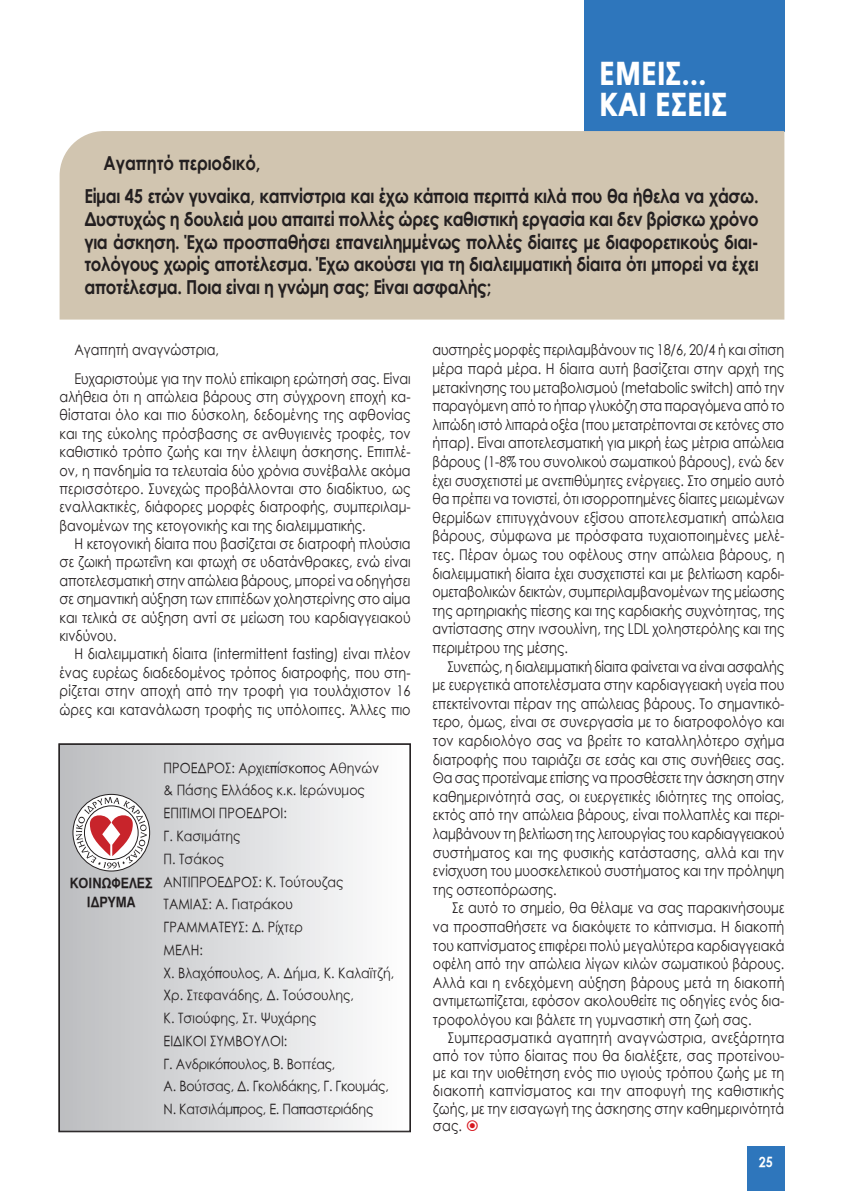
<style>
.page{position:relative;width:844px;height:1191px;background:#fff}
.page>*{position:absolute;margin:0;border:0;box-sizing:border-box;transform-origin:0 0}
.t1{font:900 33.25px/31.5px "PF Catalog";color:#fff;scale:.8 1}
.KEIMENO{font:700 19.25px/22.8px "Century Gothic";letter-spacing:-.02em;color:#231f20;text-align:justify;scale:.86 1}
.KEIMENO-2{font:14.88px/18.6px "Century Gothic";color:#231f20;text-align:justify;scale:.86 1}
.t2{font:14px/22.8px "SK Century Gothic Pol Uni W";color:#231f20;scale:.9 1}
.t3{font:14px "SK Century Gothic Pol Uni W";letter-spacing:-.02em;color:#231f20;scale:.9 1}
.t4{font:14px/19.2px "SK Swiss Pol Uni W Bold";color:#231f20;text-align:center;scale:.9 1}
.t5{font:14px "SK Century Gothic Pol Uni W Bold";color:#fff;scale:.9 1}
</style>
<div class="page">
<div style="left:747px;top:1146px;width:37px;height:45px;background:#2e76bc"></div>
<svg style="left:59px;top:743px;width:351px;height:389px"></svg>
<div style="left:59px;top:744px;width:351px;height:387px;border:1px solid #231f20"></div>
<svg style="left:73px;top:794px;width:77px;height:77px"></svg>
<div style="left:584px;top:0;width:200px;height:131px;background:#2e76bc"></div>
<div style="left:60px;top:131px;width:724px;height:188px;background:#d1c5b0"></div>
<p class="t1" style="left:599px;top:57px;width:161px">ΕΜΕΙΣ...<br>ΚΑΙ ΕΣΕΙΣ</p>
<p class="KEIMENO" style="left:104px;top:151px;width:184px">Αγαπητό περιοδικό,</p>
<p class="KEIMENO" style="left:84px;top:184px;width:785px">Είμαι 45 ετών γυναίκα, καπνίστρια και έχω κάποια περιττά κιλά που θα ήθελα να χάσω.<br>Δυστυχώς η δουλειά μου απαιτεί πολλές ώρες καθιστική εργασία και δεν βρίσκω χρόνο για άσκηση. Έχω προσπαθήσει επανειλημμένως πολλές δίαιτες με διαφορετικούς διαι&shy;τολόγους χωρίς αποτέλεσμα. Έχω ακούσει για τη διαλειμματική δίαιτα ότι μπορεί να έχει αποτέλεσμα. Ποια είναι η γνώμη σας; Είναι ασφαλής;</p>
<p class="KEIMENO-2" style="left:74px;top:340px;width:169px">Αγαπητή αναγνώστρια,</p>
<p class="KEIMENO-2" style="left:60px;top:369px;width:409px;text-indent:15px">Ευχαριστούμε για την πολύ επίκαιρη ερώτησή σας. Είναι αλήθεια ότι η απώλεια βάρους στη σύγχρονη εποχή κα&shy;θίσταται όλο και πιο δύσκολη, δεδομένης της αφθονίας και της εύκολης πρόσβασης σε ανθυγιεινές τροφές, τον καθιστικό τρόπο ζωής και την έλλειψη άσκησης. Επιπλέ&shy;ον, η πανδημία τα τελευταία δύο χρόνια συνέβαλλε ακόμα περισσότερο. Συνεχώς προβάλλονται στο διαδίκτυο, ως εναλλακτικές, διάφορες μορφές διατροφής, συμπεριλαμ&shy;βανομένων της κετογονικής και της διαλειμματικής.</p>
<p class="KEIMENO-2" style="left:60px;top:534px;width:409px;text-indent:15px">Η κετογονική δίαιτα που βασίζεται σε διατροφή πλούσια σε ζωική πρωτεΐνη και φτωχή σε υδατάνθρακες, ενώ είναι αποτελεσματική στην απώλεια βάρους, μπορεί να οδηγήσει σε σημαντική αύξηση των επιπέδων χοληστερίνης στο αίμα και τελικά σε αύξηση αντί σε μείωση του καρδιαγγειακού κινδύνου.</p>
<p class="KEIMENO-2" style="left:60px;top:644px;width:409px;text-indent:15px">Η διαλειμματική δίαιτα (intermittent fasting) είναι πλέον ένας ευρέως διαδεδομένος τρόπος διατροφής, που στη&shy;ρίζεται στην αποχή από την τροφή για τουλάχιστον 16 ώρες και κατανάλωση τροφής τις υπόλοιπες. Άλλες πιο</p>
<p class="t4" style="left:70px;top:872px;width:93px">ΚΟΙΝΩΦΕΛΕΣ<br>ΙΔΡΥΜΑ</p>
<p class="t2" style="left:163px;top:756px;width:241px">ΠΡΟΕΔΡΟΣ: Αρχιεπίσκοπος Αθηνών</p>
<p class="t2" style="left:163px;top:779px;width:225px">&amp; Πάσης Ελλάδος κ.κ. Ιερώνυμος</p>
<p class="t2" style="left:163px;top:802px;width:138px">ΕΠΙΤΙΜΟΙ ΠΡΟΕΔΡΟΙ:</p>
<p class="t2" style="left:163px;top:824px;width:87px">Γ. Κασιμάτης</p>
<p class="t2" style="left:163px;top:847px;width:69px">Π. Τσάκος</p>
<p class="t2" style="left:163px;top:870px;width:201px">ΑΝΤΙΠΡΟΕΔΡΟΣ: Κ. Τούτουζας</p>
<p class="t2" style="left:163px;top:893px;width:145px">ΤΑΜΙΑΣ: Α. Γιατράκου</p>
<p class="t2" style="left:163px;top:915px;width:156px">ΓΡΑΜΜΑΤΕΥΣ: Δ. Ρίχτερ</p>
<p class="t2" style="left:163px;top:938px;width:45px">ΜΕΛΗ:</p>
<p class="t2" style="left:163px;top:961px;width:258px">Χ. Βλαχόπουλος, Α. Δήμα, Κ. Καλαϊτζή,<br>Χρ. Στεφανάδης, Δ. Τούσουλης,</p>
<p class="t2" style="left:163px;top:1006px;width:171px">Κ. Τσιούφης, Στ. Ψυχάρης</p>
<p class="t2" style="left:163px;top:1029px;width:139px">ΕΙΔΙΚΟΙ ΣΥΜΒΟΥΛΟΙ:</p>
<p class="t3" style="left:163px;top:1055px;width:192px">Γ. Ανδρικόπουλος, Β. Βοττέας,</p>
<p class="t3" style="left:163px;top:1078px;width:252px">Α. Βούτσας, Δ. Γκολιδάκης, Γ. Γκουμάς,</p>
<p class="t3" style="left:163px;top:1101px;width:234px">Ν. Κατσιλάμπρος, Ε. Παπαστεριάδης</p>
<p class="KEIMENO-2" style="left:432px;top:340px;width:410px">αυστηρές μορφές περιλαμβάνουν τις 18/6, 20/4 ή και σίτιση μέρα παρά μέρα. Η δίαιτα αυτή βασίζεται στην αρχή της μετακίνησης του μεταβολισμού (metabolic switch) από την παραγόμενη από το ήπαρ γλυκόζη στα παραγόμενα από το λιπώδη ιστό λιπαρά οξέα (που μετατρέπονται σε κετόνες στο ήπαρ). Είναι αποτελεσματική για μικρή έως μέτρια απώλεια βάρους (1-8% του συνολικού σωματικού βάρους), ενώ δεν έχει συσχετιστεί με ανεπιθύμητες ενέργειες. Στο σημείο αυτό θα πρέπει να τονιστεί, ότι ισορροπημένες δίαιτες μειωμένων θερμίδων επιτυγχάνουν εξίσου αποτελεσματική απώλεια βάρους, σύμφωνα με πρόσφατα τυχαιοποιημένες μελέ&shy;τες. Πέραν όμως του οφέλους στην απώλεια βάρους, η διαλειμματική δίαιτα έχει συσχετιστεί και με βελτίωση καρδι&shy;ομεταβολικών δεικτών, συμπεριλαμβανομένων της μείωσης της αρτηριακής πίεσης και της καρδιακής συχνότητας, της αντίστασης στην ινσουλίνη, της LDL χοληστερόλης και της περιμέτρου της μέσης.</p>
<p class="KEIMENO-2" style="left:432px;top:656px;width:411px;text-indent:15px">Συνεπώς, η διαλειμματική δίαιτα φαίνεται να είναι ασφαλής με ευεργετικά αποτελέσματα στην καρδιαγγειακή υγεία που επεκτείνονται πέραν της απώλειας βάρους. Το σημαντικό&shy;τερο, όμως, είναι σε συνεργασία με το διατροφολόγο και τον καρδιολόγο σας να βρείτε το καταλληλότερο σχήμα διατροφής που ταιριάζει σε εσάς και στις συνήθειες σας.<br>Θα σας προτείναμε επίσης να προσθέσετε την άσκηση στην καθημερινότητά σας, οι ευεργετικές ιδιότητες της οποίας, εκτός από την απώλεια βάρους, είναι πολλαπλές και περι&shy;λαμβάνουν τη βελτίωση της λειτουργίας του καρδιαγγειακού συστήματος και της φυσικής κατάστασης, αλλά και την ενίσχυση του μυοσκελετικού συστήματος και την πρόληψη της οστεοπόρωσης.</p>
<p class="KEIMENO-2" style="left:433px;top:898px;width:410px;text-indent:19px">Σε αυτό το σημείο, θα θέλαμε να σας παρακινήσουμε να προσπαθήσετε να διακόψετε το κάπνισμα. Η διακοπή του καπνίσματος επιφέρει πολύ μεγαλύτερα καρδιαγγειακά οφέλη από την απώλεια λίγων κιλών σωματικού βάρους.<br>Αλλά και η ενδεχόμενη αύξηση βάρους μετά τη διακοπή αντιμετωπίζεται, εφόσον ακολουθείτε τις οδηγίες ενός δια&shy;τροφολόγου και βάλετε τη γυμναστική στη ζωή σας.</p>
<p class="KEIMENO-2" style="left:433px;top:1028px;width:410px;line-height:17.7px;text-indent:15px">Συμπερασματικά αγαπητή αναγνώστρια, ανεξάρτητα από τον τύπο δίαιτας που θα διαλέξετε, σας προτείνου&shy;με και την υιοθέτηση ενός πιο υγιούς τρόπου ζωής με τη διακοπή καπνίσματος και την αποφυγή της καθιστικής ζωής, με την εισαγωγή της άσκησης στην καθημερινότητά σας.</p>
<p class="t5" style="left:758px;top:1151px;width:17px">25</p>
</div>
